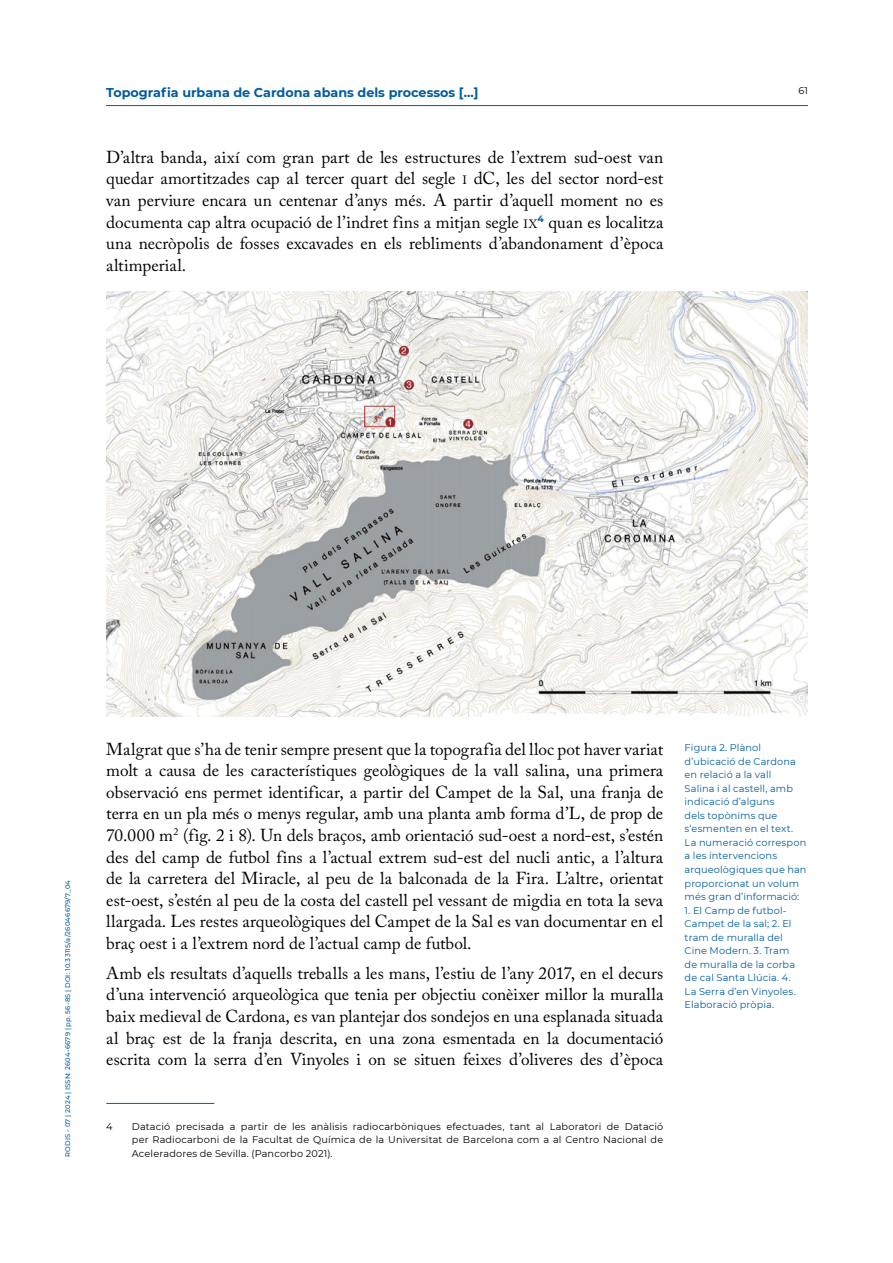
<style>
.page{position:relative;width:893px;height:1263px;background:#fff}
.page>*{position:absolute;margin:0;border:0;box-sizing:border-box;transform-origin:0 0}
.t1{font:17.25px/21.6px "Adobe Caslon Pro";color:#000;text-align:justify}
.t2{font:700 12.75px "Montserrat";color:#005d9f}
.t3{font:9.75px/13.5px "Montserrat";letter-spacing:.015em;color:#005d9f}
.t4{font:9.75px/13.5px "Montserrat";letter-spacing:.015em;color:#000;text-align:justify}
.t5{font:500 6.75px "Montserrat";letter-spacing:.025em;color:#005d9f}
.s1{font-size:12.15px}
</style>
<div class="page">
<hr style="left:106px;top:105px;width:702px;height:1px;background:#005d9f">
<img style="left:106px;top:292px;width:702px;height:424px">
<hr style="left:106px;top:1103px;width:108px;height:1px;background:#005d9f">
<p class="t2" style="left:106px;top:84px;width:374px">Topografia urbana de Cardona abans dels processos [...]</p>
<p class="t4" style="left:798px;top:84px;width:11px">61</p>
<p class="t1" style="left:106px;top:146px;width:559px">D’altra banda, així com gran part de les estructures de l’extrem sud‑oest van quedar amortitzades cap al tercer quart del segle <span class="s1">I</span> dC, les del sector nord‑est van perviure encara un centenar d’anys més. A partir d’aquell moment no es documenta cap altra ocupació de l’indret fins a mitjan segle <span class="s1">IX</span><sup>4</sup> quan es localitza una necròpolis de fosses excavades en els rebliments d’abandonament d’època altimperial.</p>
<p class="t5" style="left:63px;top:1157px;width:278px;rotate:-90deg">RODIS - 07 | 2024 | ISSN: 2604-6679 | pp. 56-85 | DOI: 10.33115/a/26046679/7_04</p>
<p class="t1" style="left:106px;top:738px;width:559px">Malgrat que s’ha de tenir sempre present que la topografia del lloc pot haver variat molt a causa de les característiques geològiques de la vall salina, una primera observació ens permet identificar, a partir del Campet de la Sal, una franja de terra en un pla més o menys regular, amb una planta amb forma d’L, de prop de 70.000 m<sup>2</sup> (fig. 2 i 8). Un dels braços, amb orientació sud‑oest a nord‑est, s’estén des del camp de futbol fins a l’actual extrem sud‑est del nucli antic, a l’altura de la carretera del Miracle, al peu de la balconada de la Fira. L’altre, orientat est‑oest, s’estén al peu de la costa del castell pel vessant de migdia en tota la seva llargada. Les restes arqueològiques del Campet de la Sal es van documentar en el braç oest i a l’extrem nord de l’actual camp de futbol.</p>
<p class="t1" style="left:106px;top:962px;width:559px">Amb els resultats d’aquells treballs a les mans, l’estiu de l’any 2017, en el decurs d’una intervenció arqueològica que tenia per objectiu conèixer millor la muralla baix medieval de Cardona, es van plantejar dos sondejos en una esplanada situada al braç est de la franja descrita, en una zona esmentada en la documentació escrita com la serra d’en Vinyoles i on se situen feixes d’oliveres des d’època</p>
<p class="t4" style="left:106px;top:1119px;width:8px">4</p>
<p class="t4" style="left:132px;top:1119px;width:533px">Datació precisada a partir de les anàlisis radiocarbòniques efectuades, tant al Laboratori de Datació per Radiocarboni de la Facultat de Química de la Universitat de Barcelona com a al Centro Nacional de Aceleradores de Sevilla. (Pancorbo 2021).</p>
<p class="t3" style="left:685px;top:741px;width:123px">Figura 2. Plànol d’ubicació de Cardona en relació a la vall<br>Salina i al castell, amb indicació d’alguns<br>dels topònims que s’esmenten en el text.<br>La numeració correspon a les intervencions arqueològiques que han proporcionat un volum més gran d’informació:</p>
<p class="t3" style="left:685px;top:903px;width:113px">1. El Camp de futbol-<br>Campet de la sal; 2. El tram de muralla del<br>Cine Modern. 3. Tram de muralla de la corba de cal Santa Llúcia. 4.<br>La Serra d’en Vinyoles.<br>Elaboració pròpia.</p>
</div>
